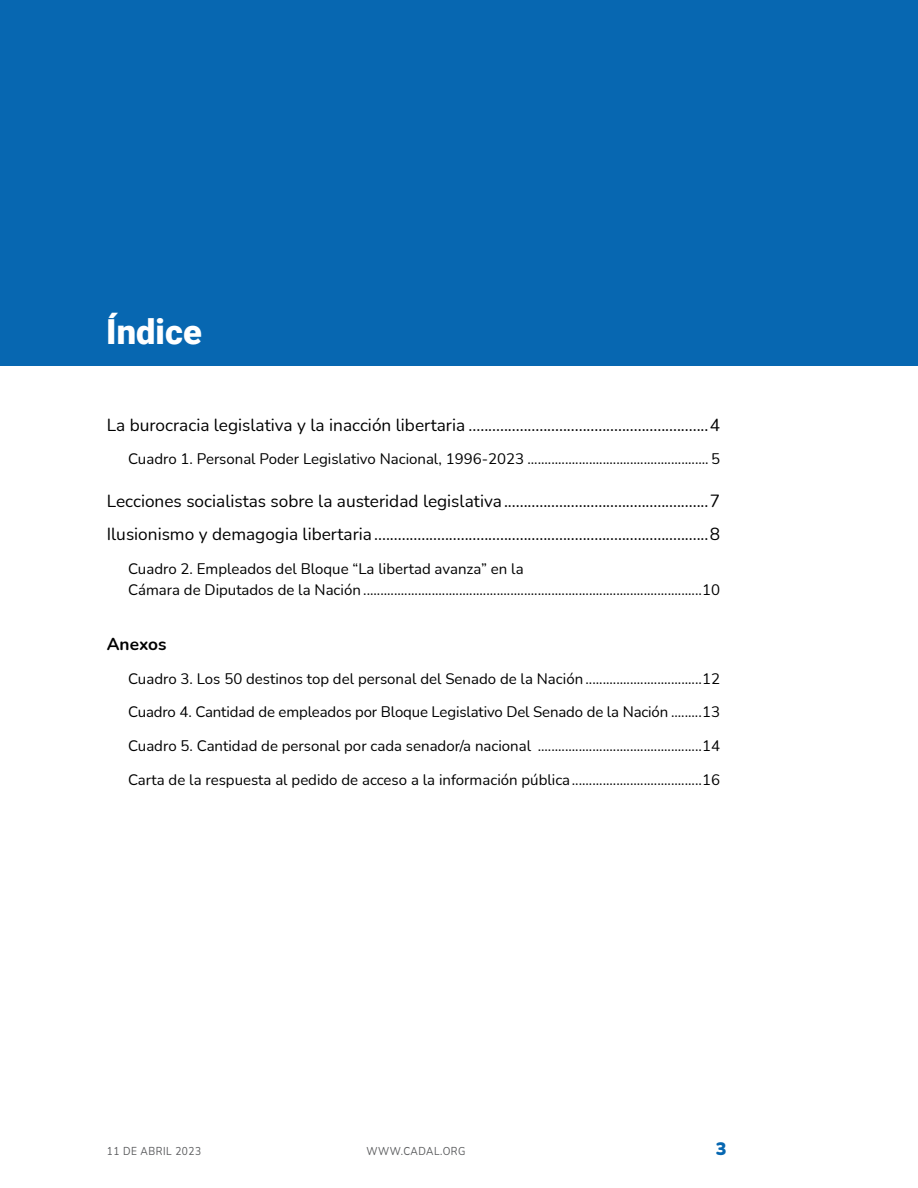
<style>
.page{position:relative;width:918px;height:1188px;background:#fff}
.page>*{position:absolute;margin:0;border:0;box-sizing:border-box;transform-origin:0 0}
.t1{font:900 34.5px "Roboto";color:#fff}
.t2{font:900 18px "Nunito";color:#0767b1}
.t3{font:17.25px/33.8px "Nunito";color:#000}
.t4{font:700 17.25px "Nunito";color:#000}
.t5{font:15px/21px "Nunito";color:#000}
.t6{font:11.25px "Nunito";letter-spacing:.05em;color:#58595b;scale:.9 1}
</style>
<div class="page">
<div style="left:0;top:0;width:918px;height:366px;background:#0767b1"></div>
<h1 class="t1" style="left:106px;top:308px;width:97px">Índice</h1>
<p class="t3" style="left:107px;top:407px;width:615px">La burocracia legislativa y la inacción libertaria .............................................................4</p>
<p class="t5" style="left:128px;top:448px;width:594px">Cuadro 1. Personal Poder Legislativo Nacional, 1996-2023 ..................................................... 5</p>
<p class="t3" style="left:107px;top:483px;width:615px">Lecciones socialistas sobre la austeridad legislativa....................................................7<br>Ilusionismo y demagogia libertaria.....................................................................................8</p>
<p class="t5" style="left:128px;top:558px;width:594px">Cuadro 2. Empleados del Bloque “La libertad avanza” en la<br>Cámara de Diputados de la Nación ...................................................................................................10</p>
<p class="t4" style="left:107px;top:632px;width:61px">Anexos</p>
<p class="t5" style="left:128px;top:667px;width:594px">Cuadro 3. Los 50 destinos top del personal del Senado de la Nación ..................................12</p>
<p class="t5" style="left:128px;top:701px;width:594px">Cuadro 4. Cantidad de empleados por Bloque Legislativo Del Senado de la Nación .........13</p>
<p class="t5" style="left:128px;top:735px;width:594px">Cuadro 5. Cantidad de personal por cada senador/a nacional ................................................14</p>
<p class="t5" style="left:128px;top:769px;width:594px">Carta de la respuesta al pedido de acceso a la información pública......................................16</p>
<p class="t6" style="left:107px;top:1143px;width:106px">11 DE ABRIL 2023</p>
<p class="t6" style="left:366px;top:1143px;width:112px">WWW.CADAL.ORG</p>
<p class="t2" style="left:716px;top:1136px;width:12px">3</p>
</div>
